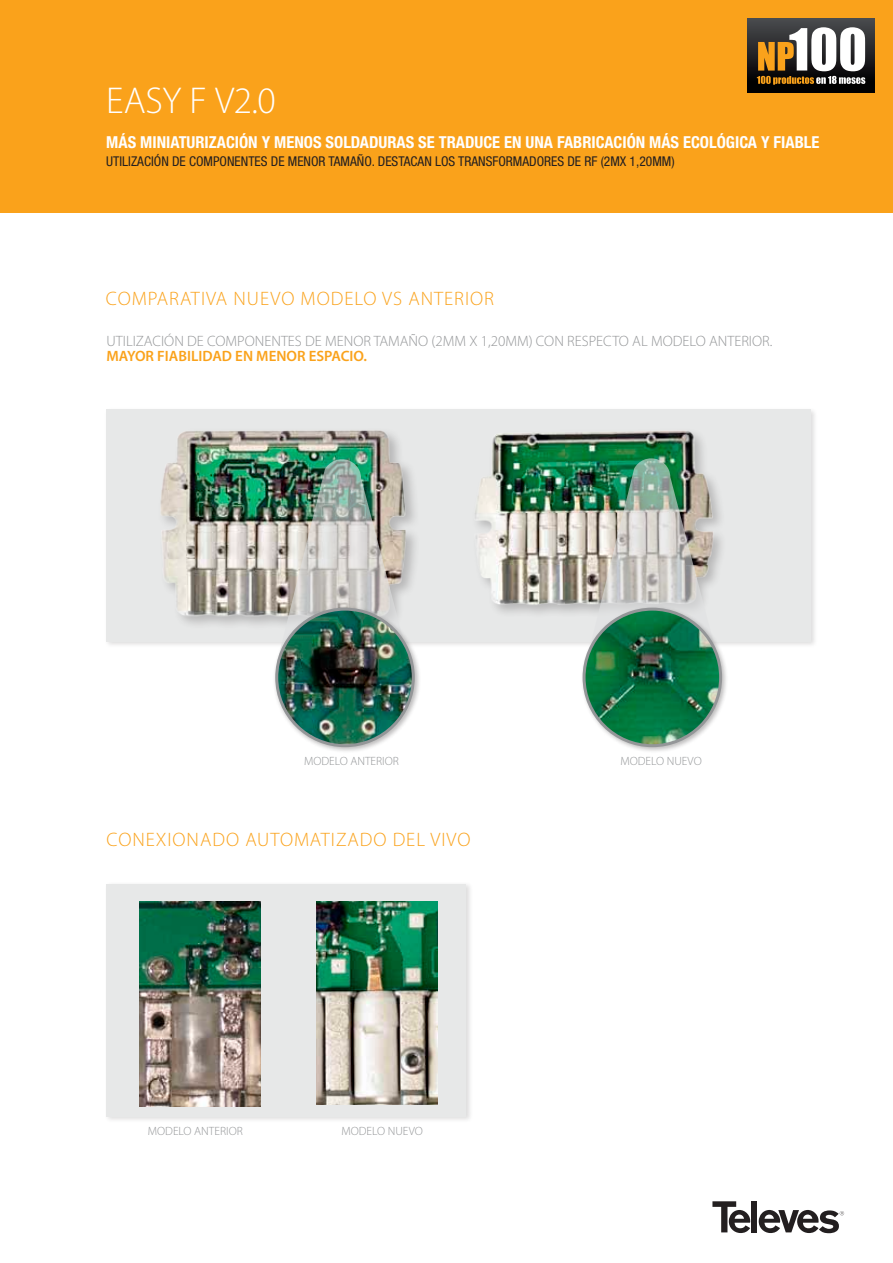
<style>
.page{position:relative;width:893px;height:1263px;background:#fff}
.page>*{position:absolute;margin:0;border:0;box-sizing:border-box;transform-origin:0 0}
.t1{font:300 37.5px "Myriad Pro";letter-spacing:-.005em;color:#fff}
.t2{font:300 19.5px "Myriad Pro";letter-spacing:.05em;color:#faa21b}
.t3{font:700 condensed 16.5px "Helvetica Neue LT Std";color:#fff}
.t4{font:300 15px "Myriad Pro";color:#949698}
.t5{font:600 15px "Myriad Pro";color:#faa21b}
.t6{font:condensed 13.5px "Helvetica Neue LT Std";color:#231f20}
.t7{font:300 12px "Myriad Pro";color:#949698}
</style>
<div class="page">
<div style="left:0;top:0;width:893px;height:213px;background:#faa21b"></div>
<svg style="left:712px;top:1201px;width:39px;height:32px"></svg>
<svg style="left:758px;top:1210px;width:86px;height:23px"></svg>
<div style="left:751px;top:1201px;width:6px;height:31px;background:#231f20"></div>
<div style="left:747px;top:19px;width:128px;height:73px;background:linear-gradient(to bottom,#4a4b4e,#000)"></div>
<svg style="left:757px;top:27px;width:108px;height:58px"></svg>
<div style="left:104px;top:881px;width:369px;height:242px;background:#231f20;opacity:.15"></div>
<div style="left:107px;top:884px;width:359px;height:232px;background:#e7e8e8"></div>
<img style="left:139px;top:902px;width:122px;height:204px">
<div style="left:104px;top:407px;width:713px;height:242px;background:#231f20;opacity:.15"></div>
<div style="left:107px;top:409px;width:704px;height:233px;background:#e7e8e8"></div>
<img style="left:475px;top:431px;width:228px;height:183px">
<img style="left:160px;top:430px;width:255px;height:195px">
<img style="left:586px;top:456px;width:136px;height:149px">
<img style="left:277px;top:457px;width:136px;height:148px">
<div style="left:580px;top:605px;width:148px;height:148px;background:#231f20;opacity:.3"></div>
<img style="left:584px;top:609px;width:137px;height:137px;border-radius:68px">
<div style="left:583px;top:608px;width:139px;height:139px;border:3px solid #949698;border-radius:50%"></div>
<div style="left:273px;top:605px;width:148px;height:148px;background:#231f20;opacity:.3"></div>
<img style="left:277px;top:609px;width:136px;height:137px;border-radius:68px">
<div style="left:275px;top:608px;width:140px;height:139px;border:3px solid #949698;border-radius:50%"></div>
<img style="left:316px;top:902px;width:122px;height:202px">
<h1 class="t1" style="left:106px;top:78px;width:171px">EASY F V2.0</h1>
<p class="t3" style="left:106px;top:132px;width:715px">MÁS MINIATURIZACIÓN Y MENOS SOLDADURAS SE TRADUCE EN UNA FABRICACIÓN MÁS ECOLÓGICA Y FIABLE</p>
<p class="t6" style="left:106px;top:153px;width:570px">UTILIZACIÓN DE COMPONENTES DE MENOR TAMAÑO. DESTACAN LOS TRANSFORMADORES DE RF (2MX 1,20MM)</p>
<h2 class="t2" style="left:106px;top:287px;width:390px">COMPARATIVA NUEVO MODELO VS ANTERIOR</h2>
<p class="t4" style="left:107px;top:332px;width:667px">UTILIZACIÓN DE COMPONENTES DE MENOR TAMAÑO (2MM X 1,20MM) CON RESPECTO AL MODELO ANTERIOR.</p>
<p class="t5" style="left:107px;top:346px;width:262px">MAYOR FIABILIDAD EN MENOR ESPACIO.</p>
<p class="t7" style="left:304px;top:754px;width:96px">MODELO ANTERIOR</p>
<p class="t7" style="left:620px;top:754px;width:83px">MODELO NUEVO</p>
<h2 class="t2" style="left:107px;top:828px;width:366px">CONEXIONADO AUTOMATIZADO DEL VIVO</h2>
<p class="t7" style="left:148px;top:1123px;width:96px">MODELO ANTERIOR</p>
<p class="t7" style="left:341px;top:1123px;width:83px">MODELO NUEVO</p>
</div>
